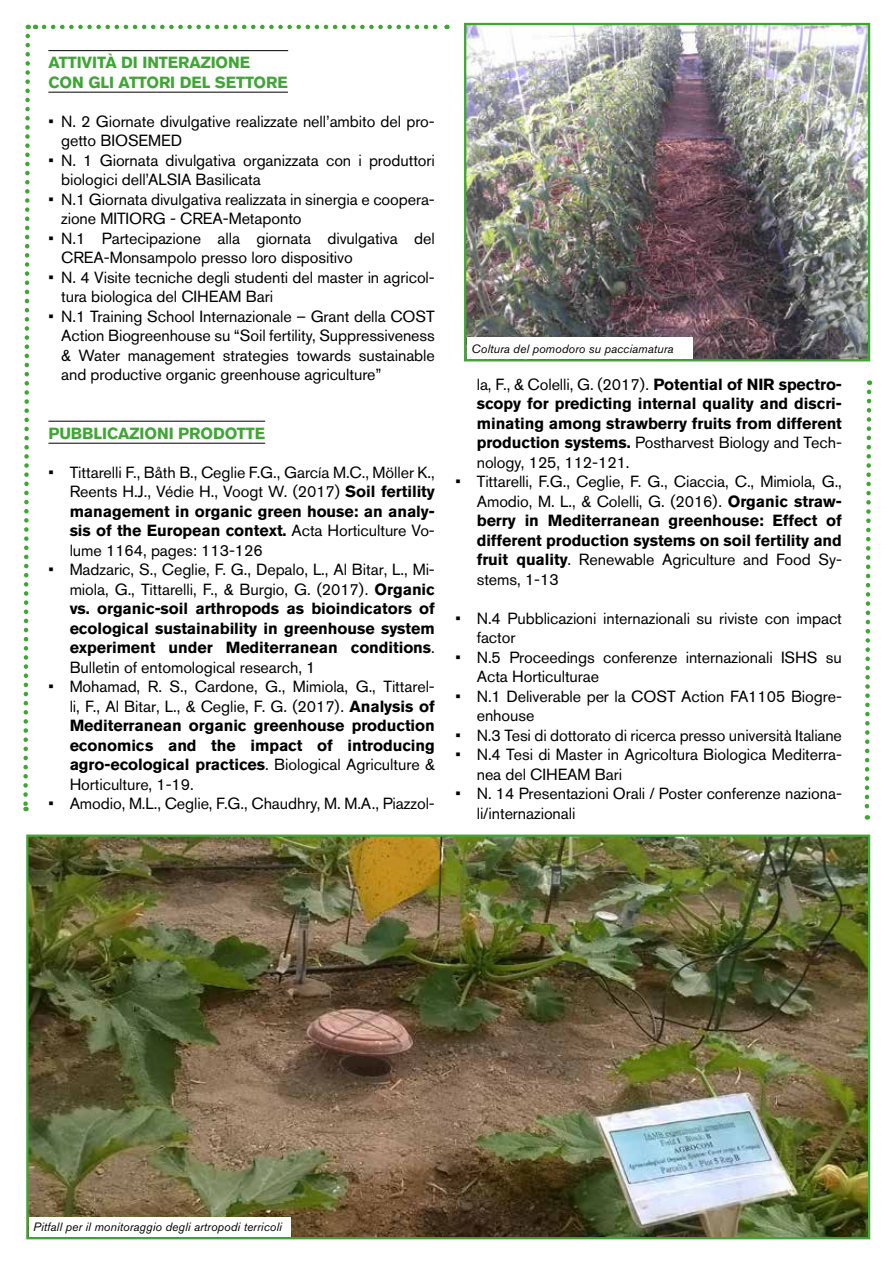
<style>
.page{position:relative;width:893px;height:1263px;background:#fff}
.page>*{position:absolute;margin:0;border:0;box-sizing:border-box;transform-origin:0 0}
.t1{font:16.05px/19.5px "Akzidenz Grotesk BQ";letter-spacing:-.005em;color:#000}
.t2{font:700 16.05px/19.5px "Akzidenz Grotesk BQ";letter-spacing:-.005em;color:#000;text-align:justify}
.t3{font:700 16.05px/19.5px "Akzidenz Grotesk BQ";letter-spacing:-.005em;color:#3fa535}
.t4{font:italic 12px "Akzidenz Grotesk BQ";letter-spacing:.005em;color:#000}
.s1{color:#fff}
.s2{font-weight:700}
.s3{font-weight:400}
</style>
<div class="page">
<hr style="left:48px;top:50px;width:240px;height:1px;background:#000">
<hr style="left:48px;top:92px;width:240px;height:1px;background:#000">
<hr style="left:48px;top:421px;width:217px;height:1px;background:#000">
<hr style="left:48px;top:443px;width:217px;height:1px;background:#000">
<img style="left:467px;top:26px;width:400px;height:332px">
<div style="left:464px;top:23px;width:406px;height:338px;border:2px solid #3fa535"></div>
<img style="left:29px;top:837px;width:838px;height:399px">
<div style="left:26px;top:834px;width:844px;height:405px;border:2px solid #3fa535"></div>
<svg style="left:44px;top:25px;width:403px;height:4px"></svg>
<svg style="left:864px;top:380px;width:9px;height:440px"></svg>
<svg style="left:23px;top:25px;width:13px;height:786px"></svg>
<div style="left:467px;top:337px;width:226px;height:22px;background:#fff"></div>
<div style="left:29px;top:1217px;width:262px;height:19px;background:#fff"></div>
<p class="t3" style="left:48px;top:53px;width:241px">ATTIVITÀ DI INTERAZIONE <span class="s1">HSE<br></span>CON GLI ATTORI DEL SETTORE</p>
<p class="t1" style="left:61px;top:111px;width:375px;text-indent:-13px">• N. 2 Giornate divulgative realizzate nell’ambito del pro&shy;getto BIOSEMED</p>
<p class="t1" style="left:61px;top:150px;width:375px;text-indent:-13px">• N. 1 Giornata divulgativa organizzata con i produttori biologici dell’ALSIA Basilicata</p>
<p class="t1" style="left:61px;top:189px;width:375px;text-indent:-13px">• N.1 Giornata divulgativa realizzata in sinergia e coopera&shy;zione MITIORG - CREA-Metaponto</p>
<p class="t1" style="left:61px;top:228px;width:375px;text-indent:-13px">• N.1 Partecipazione alla giornata divulgativa del<br>CREA-Monsampolo presso loro dispositivo</p>
<p class="t1" style="left:61px;top:267px;width:375px;text-indent:-13px">• N. 4 Visite tecniche degli studenti del master in agricol&shy;tura biologica del CIHEAM Bari</p>
<p class="t1" style="left:61px;top:306px;width:375px;text-align:justify;text-indent:-13px">• N.1 Training School Internazionale – Grant della COST Action Biogreenhouse su “Soil fertility, Suppressiveness &amp; Water management strategies towards sustainable and productive organic greenhouse agriculture”</p>
<p class="t3" style="left:48px;top:423px;width:218px">PUBBLICAZIONI PRODOTTE</p>
<p class="t1" style="left:70px;top:462px;width:367px;text-align:justify;text-indent:-21px">• Tittarelli F., Båth B., Ceglie F.G., García M.C., Möller K., Reents H.J., Védie H., Voogt W. (2017) <span class="s2">Soil fertility management in organic green house: an analy&shy;sis of the European context.</span> Acta Horticulture Vo&shy;lume 1164, pages: 113-126</p>
<p class="t2" style="left:70px;top:560px;width:367px;text-indent:-21px"><span class="s3">• Madzaric, S., Ceglie, F. G., Depalo, L., Al Bitar, L., Mi&shy;miola, G., Tittarelli, F., &amp; Burgio, G. (2017).</span> Organic vs. organic-soil arthropods as bioindicators of ecological sustainability in greenhouse system experiment under Mediterranean conditions<span class="s3">.<br>Bulletin of entomological research, 1</span></p>
<p class="t1" style="left:70px;top:677px;width:367px;text-align:justify;text-indent:-21px">• Mohamad, R. S., Cardone, G., Mimiola, G., Tittarel&shy;li, F., Al Bitar, L., &amp; Ceglie, F. G. (2017). <span class="s2">Analysis of Mediterranean organic greenhouse production economics and the impact of introducing agro-ecological practices</span>. Biological Agriculture &amp; Horticulture, 1-19.</p>
<p class="t1" style="left:48px;top:794px;width:388px">• Amodio, M.L., Ceglie, F.G., Chaudhry, M. M.A., Piazzol-</p>
<p class="t4" style="left:471px;top:341px;width:204px">Coltura del pomodoro su pacciamatura</p>
<p class="t2" style="left:477px;top:374px;width:367px"><span class="s3">la, F., &amp; Colelli, G. (2017).</span> Potential of NIR spectro&shy;scopy for predicting internal quality and discri&shy;minating among strawberry fruits from different production systems. <span class="s3">Postharvest Biology and Tech&shy;nology, 125, 112-121.</span></p>
<p class="t1" style="left:477px;top:472px;width:367px;text-align:justify;text-indent:-21px">• Tittarelli, F.G., Ceglie, F. G., Ciaccia, C., Mimiola, G., Amodio, M. L., &amp; Colelli, G. (2016). <span class="s2">Organic straw&shy;berry in Mediterranean greenhouse: Effect of different production systems on soil fertility and fruit quality</span>. Renewable Agriculture and Food Sy&shy;stems, 1-13</p>
<p class="t1" style="left:477px;top:608px;width:367px;text-indent:-21px">• N.4 Pubblicazioni internazionali su riviste con impact factor</p>
<p class="t1" style="left:477px;top:647px;width:367px;text-indent:-21px">• N.5 Proceedings conferenze internazionali ISHS su<br>Acta Horticulturae</p>
<p class="t1" style="left:477px;top:686px;width:367px;text-indent:-21px">• N.1 Deliverable per la COST Action FA1105 Biogre&shy;enhouse</p>
<p class="t1" style="left:455px;top:725px;width:388px">• N.3 Tesi di dottorato di ricerca presso università Italiane</p>
<p class="t1" style="left:477px;top:745px;width:367px;text-indent:-21px">• N.4 Tesi di Master in Agricoltura Biologica Mediterra&shy;nea del CIHEAM Bari</p>
<p class="t1" style="left:477px;top:784px;width:367px;text-indent:-21px">• N. 14 Presentazioni Orali / Poster conferenze naziona&shy;li/internazionali</p>
<p class="t4" style="left:33px;top:1220px;width:250px">Pitfall per il monitoraggio degli artropodi terricoli</p>
</div>
